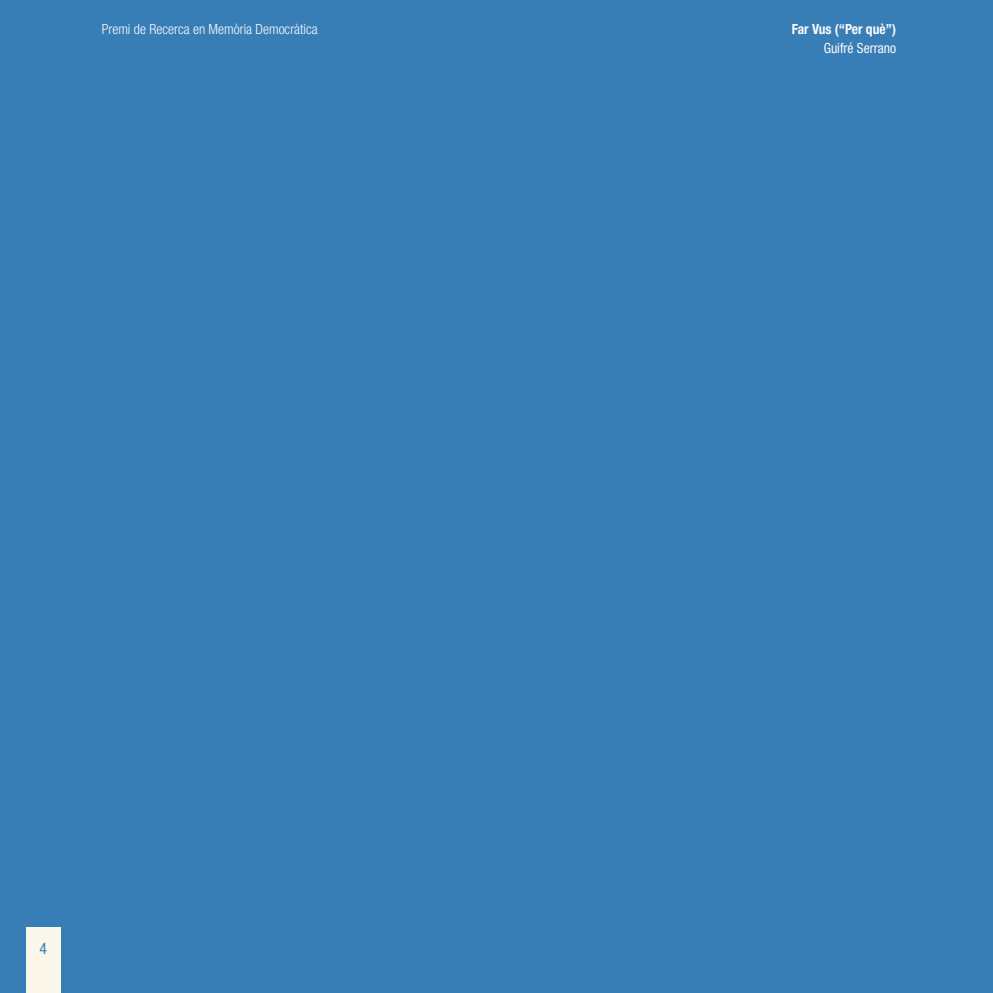
<style>
.page{position:relative;width:993px;height:993px;background:#fff}
.page>*{position:absolute;margin:0;border:0;box-sizing:border-box;transform-origin:0 0}
.t1{font:condensed 15.75px "Helvetica Neue LT Std";color:#377eb7}
.t2{font:300 condensed 14px "Helvetica Neue LT Std";color:#fbf9f9}
.t3{font:700 condensed 14px "Helvetica Neue LT Std";color:#fbf9f9}
.t4{font:condensed 14px "Helvetica Neue LT Std";color:#fbf9f9}
</style>
<div class="page">
<div style="left:0;top:0;width:992px;height:992px;background:#377eb7"></div>
<div style="left:26px;top:926px;width:35px;height:66px;background:#fbf7eb"></div>
<p class="t2" style="left:102px;top:21px;width:217px">Premi de Recerca en Memòria Democràtica</p>
<p class="t1" style="left:40px;top:939px;width:9px">4</p>
<p class="t3" style="left:791px;top:20px;width:106px">Far Vus (“Per què”)</p>
<p class="t4" style="left:823px;top:40px;width:74px">Guifré Serrano</p>
</div>
